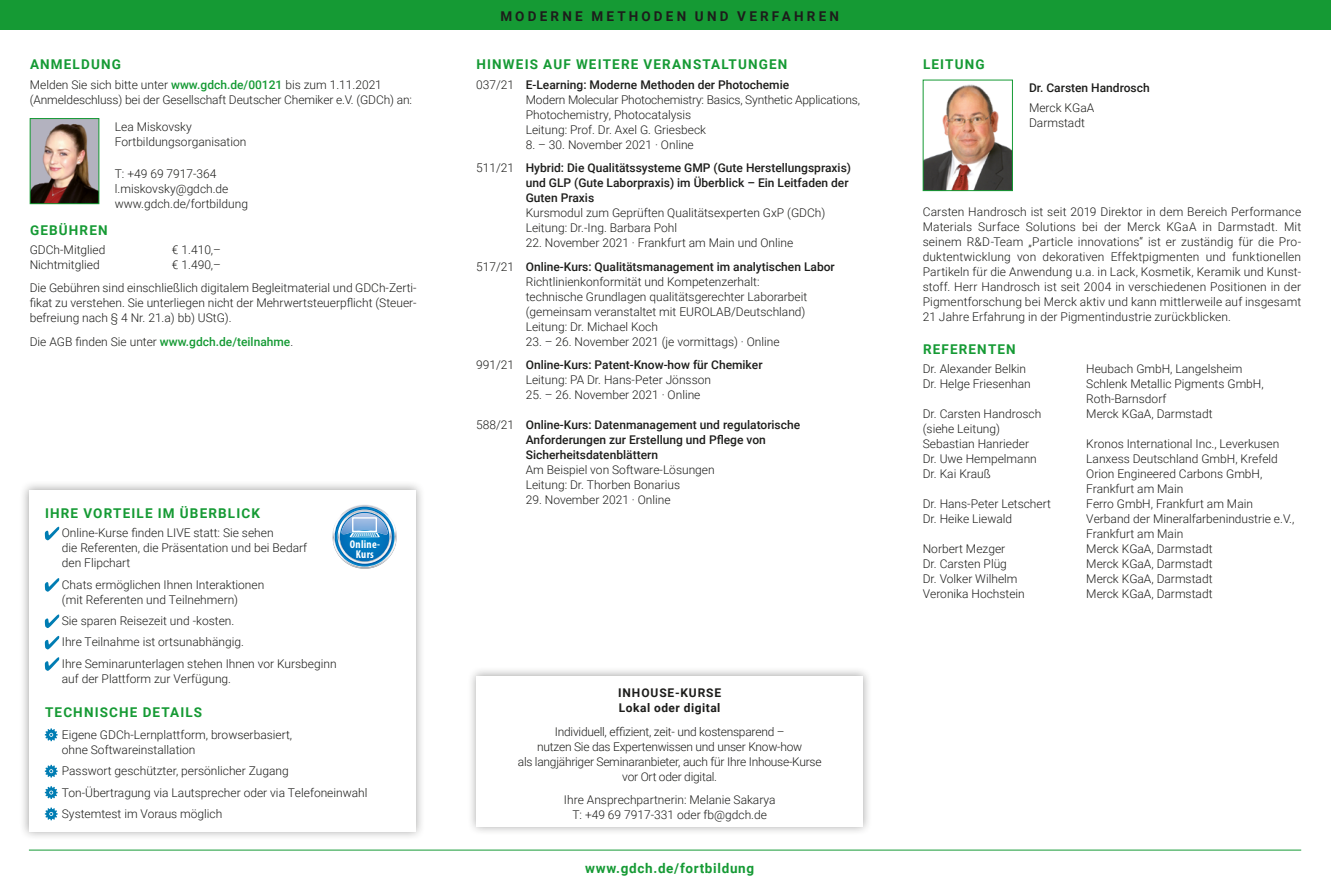
<style>
.page{position:relative;width:1331px;height:893px;background:#fff}
.page>*{position:absolute;margin:0;border:0;box-sizing:border-box;transform-origin:0 0}
.Headline{font:700 13.5px "Roboto";letter-spacing:.085em;color:#159a34}
.Kapitelüberschrift{font:700 13.5px "Roboto";letter-spacing:.235em;color:#1d1d1b}
.Headline-2{font:700 13.5px "Roboto";letter-spacing:.05em;color:#159a34}
.Body{font:300 12px/15px "Roboto";color:#1d1d1b}
.Body-2{font:500 12px/15px "Roboto";color:#1d1d1b}
.Body_Ziel_Inhalt_Ein{font:300 12px/15px "Roboto";color:#1d1d1b}
.Body-3{font:300 12px/15px "Roboto";letter-spacing:-.02em;color:#1d1d1b;text-align:center}
.Headline-3{font:700 12px/15px "Roboto";letter-spacing:.04em;color:#1d1d1b}
.Body_Adresse_Namen{font:500 12px "Roboto";color:#1d1d1b}
.Body_Adresse{font:300 12px/15px "Roboto";color:#1d1d1b}
.t1{font:700 condensed 11.25px/9.6px "Myriad Pro";letter-spacing:.025em;color:#fff;text-align:center}
.s1{font-weight:500;color:#159a34}
.s2{font-weight:300}
</style>
<div class="page">
<hr style="left:29px;top:850px;width:1272px;height:1px;background:#159a34">
<div style="left:0;top:0;width:1331px;height:30px;background:#159a34"></div>
<img style="left:32px;top:120px;width:65px;height:82px">
<div style="left:30px;top:118px;width:69px;height:86px;border:1px solid #159a34"></div>
<div style="left:19px;top:480px;width:406px;height:360px;background:#1d1d1b;opacity:.4"></div>
<div style="left:29px;top:490px;width:387px;height:341px;background:#fff"></div>
<svg style="left:332px;top:505px;width:65px;height:64px"></svg>
<svg style="left:45px;top:527px;width:14px;height:13px"></svg>
<svg style="left:45px;top:578px;width:14px;height:14px"></svg>
<svg style="left:45px;top:614px;width:14px;height:14px"></svg>
<svg style="left:45px;top:636px;width:14px;height:13px"></svg>
<svg style="left:45px;top:657px;width:14px;height:14px"></svg>
<svg style="left:45px;top:728px;width:13px;height:13px"></svg>
<svg style="left:45px;top:765px;width:13px;height:13px"></svg>
<svg style="left:45px;top:786px;width:13px;height:13px"></svg>
<svg style="left:45px;top:808px;width:13px;height:12px"></svg>
<img style="left:925px;top:84px;width:86px;height:105px">
<div style="left:923px;top:80px;width:90px;height:111px;border:1px solid #159a34"></div>
<div style="left:466px;top:666px;width:406px;height:170px;background:#1d1d1b;opacity:.4"></div>
<div style="left:476px;top:676px;width:387px;height:150px;background:#fff"></div>
<p class="Headline" style="left:30px;top:55px;width:92px">ANMELDUNG</p>
<p class="Body" style="left:30px;top:76px;width:384px">Melden Sie sich bitte unter <span class="s1">www.gdch.de/00121</span> bis zum 1.11.2021 (Anmeldeschluss) bei der Gesellschaft Deutscher Chemiker e.V. (GDCh) an:</p>
<p class="Body" style="left:115px;top:119px;width:78px">Lea Miskovsky</p>
<p class="Body" style="left:115px;top:134px;width:133px">Fortbildungsorganisation</p>
<p class="Body" style="left:115px;top:165px;width:103px">T: +49 69 7917-364</p>
<p class="Body" style="left:115px;top:180px;width:115px">l.miskovsky@gdch.de</p>
<p class="Body" style="left:115px;top:195px;width:135px">www.gdch.de/fortbildung</p>
<p class="Headline" style="left:30px;top:220px;width:79px">GEBÜHREN</p>
<p class="Body" style="left:30px;top:242px;width:77px">GDCh-Mitglied</p>
<p class="Body" style="left:172px;top:242px;width:51px">€ 1.410,–</p>
<p class="Body" style="left:30px;top:257px;width:71px">Nichtmitglied</p>
<p class="Body" style="left:172px;top:257px;width:51px">€ 1.490,–</p>
<p class="Body" style="left:30px;top:280px;width:388px;text-align:justify">Die Gebühren sind einschließlich digitalem Begleitmaterial und GDCh-Zerti&shy;fikat zu verstehen. Sie unterliegen nicht der Mehrwertsteuerpflicht (Steuer&shy;befreiung nach § 4 Nr. 21.a) bb) UStG).</p>
<p class="Body" style="left:30px;top:334px;width:265px">Die AGB finden Sie unter <span class="s1">www.gdch.de/teilnahme</span>.</p>
<p class="Headline" style="left:45px;top:504px;width:216px">IHRE VORTEILE IM ÜBERBLICK</p>
<p class="Body_Ziel_Inhalt_Ein" style="left:62px;top:525px;width:247px">Online-Kurse finden LIVE statt: Sie sehen<br>die Referenten, die Präsentation und bei Bedarf den Flipchart</p>
<p class="Body_Ziel_Inhalt_Ein" style="left:62px;top:576px;width:204px">Chats ermöglichen Ihnen Interaktionen (mit Referenten und Teilnehmern)</p>
<p class="Body_Ziel_Inhalt_Ein" style="left:62px;top:613px;width:174px">Sie sparen Reisezeit und -kosten.</p>
<p class="Body_Ziel_Inhalt_Ein" style="left:62px;top:634px;width:184px">Ihre Teilnahme ist ortsunabhängig.</p>
<p class="Body_Ziel_Inhalt_Ein" style="left:62px;top:656px;width:276px">Ihre Seminarunterlagen stehen Ihnen vor Kursbeginn auf der Plattform zur Verfügung.</p>
<p class="Headline" style="left:45px;top:703px;width:159px">TECHNISCHE DETAILS</p>
<p class="Body" style="left:62px;top:727px;width:232px">Eigene GDCh-Lernplattform, browserbasiert, ohne Softwareinstallation</p>
<p class="Body" style="left:62px;top:763px;width:228px">Passwort geschützter, persönlicher Zugang</p>
<p class="Body" style="left:62px;top:784px;width:307px">Ton-Übertragung via Lautsprecher oder via Telefoneinwahl</p>
<p class="Body" style="left:62px;top:806px;width:162px">Systemtest im Voraus möglich</p>
<p class="t1" style="left:350px;top:539px;width:32px">Online-<br>Kurs</p>
<p class="Kapitelüberschrift" style="left:500px;top:7px;width:340px">MODERNE METHODEN UND VERFAHREN</p>
<p class="Headline" style="left:476px;top:55px;width:312px">HINWEIS AUF WEITERE VERANSTALTUNGEN</p>
<p class="Body-2" style="left:476px;top:76px;width:314px"><span class="s2">037/21</span> E-Learning: Moderne Methoden der Photochemie</p>
<p class="Body" style="left:526px;top:91px;width:336px">Modern Molecular Photochemistry: Basics, Synthetic Applications,<br>Photochemistry, Photocatalysis</p>
<p class="Body" style="left:526px;top:121px;width:182px">Leitung: Prof. Dr. Axel G. Griesbeck</p>
<p class="Body" style="left:526px;top:136px;width:170px">8. – 30. November 2021 · Online</p>
<p class="Body-2" style="left:526px;top:160px;width:327px;text-indent:-50px"><span class="s2">511/21</span> Hybrid: Die Qualitätssysteme GMP (Gute Herstellungspraxis) und GLP (Gute Laborpraxis) im Überblick – Ein Leitfaden der<br>Guten Praxis</p>
<p class="Body" style="left:526px;top:205px;width:301px">Kursmodul zum Geprüften Qualitätsexperten GxP (GDCh)</p>
<p class="Body" style="left:526px;top:220px;width:153px">Leitung: Dr.-Ing. Barbara Pohl</p>
<p class="Body" style="left:526px;top:235px;width:269px">22. November 2021 · Frankfurt am Main und Online</p>
<p class="Body-2" style="left:476px;top:258px;width:360px"><span class="s2">517/21</span> Online-Kurs: Qualitätsmanagement im analytischen Labor</p>
<p class="Body" style="left:526px;top:273px;width:283px">Richtlinienkonformität und Kompetenzerhalt: technische Grundlagen qualitätsgerechter Laborarbeit (gemeinsam veranstaltet mit EUROLAB/Deutschland)</p>
<p class="Body" style="left:526px;top:318px;width:134px">Leitung: Dr. Michael Koch</p>
<p class="Body" style="left:526px;top:333px;width:255px">23. – 26. November 2021 (je vormittags) · Online</p>
<p class="Body-2" style="left:476px;top:357px;width:288px"><span class="s2">991/21</span> Online-Kurs: Patent-Know-how für Chemiker</p>
<p class="Body" style="left:526px;top:372px;width:187px">Leitung: PA Dr. Hans-Peter Jönsson</p>
<p class="Body" style="left:526px;top:387px;width:176px">25. – 26. November 2021 · Online</p>
<p class="Body-2" style="left:526px;top:417px;width:276px;text-indent:-50px"><span class="s2">588/21</span> Online-Kurs: Datenmanagement und regulatorische<br>Anforderungen zur Erstellung und Pflege von<br>Sicherheitsdatenblättern</p>
<p class="Body" style="left:526px;top:462px;width:190px">Am Beispiel von Software-Lösungen</p>
<p class="Body" style="left:526px;top:477px;width:156px">Leitung: Dr. Thorben Bonarius</p>
<p class="Body" style="left:526px;top:492px;width:146px">29. November 2021 · Online</p>
<p class="Headline-3" style="left:618px;top:685px;width:105px">INHOUSE-KURSE<br>Lokal oder digital</p>
<p class="Body-3" style="left:518px;top:723px;width:305px">Individuell, effizient, zeit- und kostensparend –<br>nutzen Sie das Expertenwissen und unser Know-how<br>als langjähriger Seminaranbieter, auch für Ihre Inhouse-Kurse vor Ort oder digital.</p>
<p class="Body" style="left:564px;top:792px;width:213px">Ihre Ansprechpartnerin: Melanie Sakarya</p>
<p class="Body" style="left:572px;top:807px;width:196px">T: +49 69 7917-331 oder fb@gdch.de</p>
<p class="Headline-2" style="left:585px;top:859px;width:170px">www.gdch.de/fortbildung</p>
<p class="Headline" style="left:923px;top:55px;width:63px">LEITUNG</p>
<p class="Body_Adresse_Namen" style="left:1029px;top:80px;width:122px">Dr. Carsten Handrosch</p>
<p class="Body_Adresse" style="left:1029px;top:99px;width:67px">Merck KGaA<br>Darmstadt</p>
<p class="Body" style="left:923px;top:203px;width:380px;text-align:justify">Carsten Handrosch ist seit 2019 Direktor in dem Bereich Performance Materials Surface Solutions bei der Merck KGaA in Darmstadt. Mit seinem R&amp;D-Team „Particle innovations“ ist er zuständig für die Pro&shy;duktentwicklung von dekorativen Effektpigmenten und funktionellen Partikeln für die Anwendung u.a. in Lack, Kosmetik, Keramik und Kunst&shy;stoff. Herr Handrosch ist seit 2004 in verschiedenen Positionen in der Pigmentforschung bei Merck aktiv und kann mittlerweile auf insgesamt 21 Jahre Erfahrung in der Pigmentindustrie zurückblicken.</p>
<p class="Headline" style="left:923px;top:339px;width:94px">REFERENTEN</p>
<p class="Body" style="left:923px;top:361px;width:105px">Dr. Alexander Belkin</p>
<p class="Body" style="left:1086px;top:361px;width:158px">Heubach GmbH, Langelsheim</p>
<p class="Body" style="left:923px;top:376px;width:110px">Dr. Helge Friesenhan</p>
<p class="Body" style="left:1086px;top:376px;width:179px">Schlenk Metallic Pigments GmbH,<br>Roth-Barnsdorf</p>
<p class="Body" style="left:923px;top:406px;width:120px">Dr. Carsten Handrosch</p>
<p class="Body" style="left:1086px;top:406px;width:128px">Merck KGaA, Darmstadt</p>
<p class="Body" style="left:923px;top:421px;width:79px">(siehe Leitung)</p>
<p class="Body" style="left:923px;top:436px;width:108px">Sebastian Hanrieder</p>
<p class="Body" style="left:1086px;top:436px;width:195px">Kronos International Inc., Leverkusen</p>
<p class="Body" style="left:923px;top:451px;width:116px">Dr. Uwe Hempelmann</p>
<p class="Body" style="left:1086px;top:451px;width:193px">Lanxess Deutschland GmbH, Krefeld</p>
<p class="Body" style="left:923px;top:466px;width:69px">Dr. Kai Krauß</p>
<p class="Body" style="left:1086px;top:466px;width:178px">Orion Engineered Carbons GmbH,<br>Frankfurt am Main</p>
<p class="Body" style="left:923px;top:496px;width:130px">Dr. Hans-Peter Letschert</p>
<p class="Body" style="left:1086px;top:496px;width:168px">Ferro GmbH, Frankfurt am Main</p>
<p class="Body" style="left:923px;top:511px;width:91px">Dr. Heike Liewald</p>
<p class="Body" style="left:1086px;top:511px;width:209px">Verband der Mineralfarbenindustrie e.V.,<br>Frankfurt am Main</p>
<p class="Body" style="left:923px;top:541px;width:84px">Norbert Mezger</p>
<p class="Body" style="left:1086px;top:541px;width:128px">Merck KGaA, Darmstadt</p>
<p class="Body" style="left:923px;top:556px;width:86px">Dr. Carsten Plüg</p>
<p class="Body" style="left:1086px;top:556px;width:128px">Merck KGaA, Darmstadt</p>
<p class="Body" style="left:923px;top:571px;width:96px">Dr. Volker Wilhelm</p>
<p class="Body" style="left:1086px;top:571px;width:128px">Merck KGaA, Darmstadt</p>
<p class="Body" style="left:923px;top:586px;width:104px">Veronika Hochstein</p>
<p class="Body" style="left:1086px;top:586px;width:128px">Merck KGaA, Darmstadt</p>
</div>
